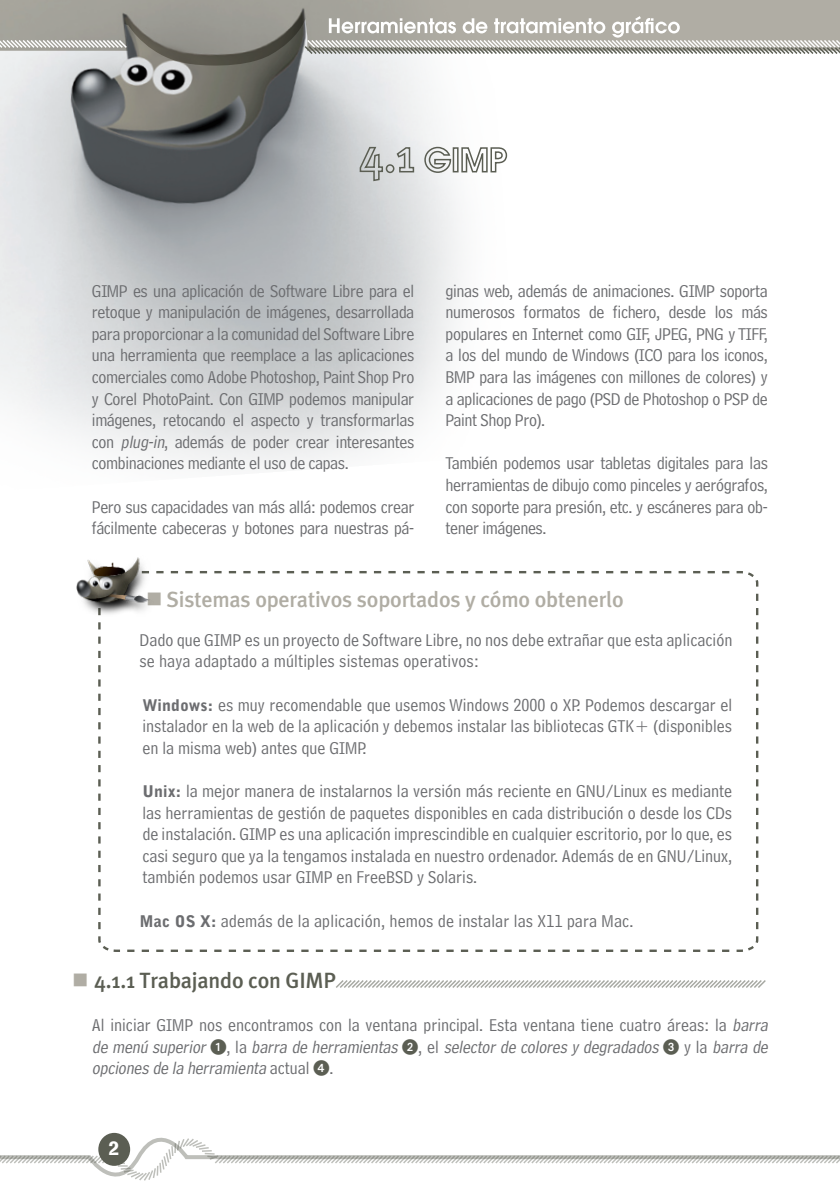
<style>
.page{position:relative;width:840px;height:1191px;background:#fff}
.page>*{position:absolute;margin:0;border:0;box-sizing:border-box;transform-origin:0 0}
.t1{font:500 22px "Meta Plus";letter-spacing:-.01em;color:#b0ada4}
.t2{font:500 22px "Meta Plus";letter-spacing:-.01em;color:#5b5e53}
.t3{font:18px/21.6px "Bell Centennial Address";color:#6c6d70;text-align:justify}
.t4{font:italic 18px/21.6px "Bell Centennial Address";color:#6c6d70;text-align:justify}
.t5{font:18px/21.6px "Bell Centennial Address";letter-spacing:-.02em;color:#6c6d70}
.t6{font:16px "Bell Centennial Bold Listing";color:#fff}
.s1{font-style:italic}
.s2{font-family:"Bell Gothic";font-weight:900;font-size:16px}
.s3{color:#b0ada4}
.s4{font-style:normal}
.s5{font-family:"European Pi One";font-style:normal;font-size:16px;color:#5b5e53}
</style>
<div class="page">
<img style="left:0;top:72px;width:508px;height:395px">
<svg style="left:0;top:0;width:839px;height:72px"></svg>
<svg style="left:0;top:21px;width:128px;height:46px;background:#bebeba"></svg>
<svg style="left:0;top:1132px;width:839px;height:49px"></svg>
<svg style="left:359px;top:146px;width:24px;height:36px"></svg>
<div style="left:385px;top:164px;width:9px;height:9px;border:2px solid #5b5e53;border-radius:50%"></div>
<svg style="left:395px;top:146px;width:19px;height:27px"></svg>
<svg style="left:423px;top:146px;width:28px;height:28px"></svg>
<div style="left:452px;top:147px;width:6px;height:25px;border:2px solid #5b5e53"></div>
<svg style="left:460px;top:145px;width:47px;height:30px"></svg>
<svg style="left:98px;top:571px;width:661px;height:381px"></svg>
<img style="left:76px;top:557px;width:78px;height:59px">
<svg style="left:336px;top:980px;width:430px;height:8px"></svg>
<svg style="left:303px;top:16px;width:536px;height:40px"></svg>
<p class="t3" style="left:92px;top:280px;width:324px">GIMP es una aplicación de Software Libre para el retoque y manipulación de imágenes, desarrollada para proporcionar a la comunidad del Software Libre una herramienta que reemplace a las aplicaciones comerciales como Adobe Photoshop, Paint Shop Pro y Corel PhotoPaint. Con GIMP podemos manipular imágenes, retocando el aspecto y transformarlas con <span class="s1">plug-in</span>, además de poder crear interesantes combinaciones mediante el uso de capas.</p>
<p class="t5" style="left:92px;top:496px;width:324px">Pero sus capacidades van más allá: podemos crear fácilmente cabeceras y botones para nuestras pá-</p>
<p class="t3" style="left:445px;top:280px;width:324px">ginas web, además de animaciones. GIMP soporta numerosos formatos de fichero, desde los más populares en Internet como GIF, JPEG, PNG y TIFF, a los del mundo de Windows (ICO para los iconos, BMP para las imágenes con millones de colores) y a aplicaciones de pago (PSD de Photoshop o PSP de Paint Shop Pro).</p>
<p class="t3" style="left:445px;top:453px;width:324px">También podemos usar tabletas digitales para las herramientas de dibujo como pinceles y aerógrafos, con soporte para presión, etc. y escáneres para ob&shy;tener imágenes.</p>
<p class="t1" style="left:146px;top:586px;width:478px">■ Sistemas operativos soportados y cómo obtenerlo</p>
<p class="t3" style="left:139px;top:629px;width:594px">Dado que GIMP es un proyecto de Software Libre, no nos debe extrañar que esta aplicación se haya adaptado a múltiples sistemas operativos:</p>
<p class="t3" style="left:142px;top:694px;width:591px"><span class="s2">Windows:</span> es muy recomendable que usemos Windows 2000 o XP. Podemos descargar el instalador en la web de la aplicación y debemos instalar las bibliotecas GTK+ (disponibles en la misma web) antes que GIMP.</p>
<p class="t3" style="left:142px;top:780px;width:591px"><span class="s2">Unix:</span> la mejor manera de instalarnos la versión más reciente en GNU/Linux es mediante las herramientas de gestión de paquetes disponibles en cada distribución o desde los CDs de instalación. GIMP es una aplicación imprescindible en cualquier escritorio, por lo que, es casi seguro que ya la tengamos instalada en nuestro ordenador. Además de en GNU/Linux, también podemos usar GIMP en FreeBSD y Solaris.</p>
<p class="t3" style="left:139px;top:910px;width:495px"><span class="s2">Mac OS X:</span> además de la aplicación, hemos de instalar las X11 para Mac.</p>
<p class="t2" style="left:72px;top:967px;width:265px"><span class="s3">■</span> 4.1.1 Trabajando con GIMP</p>
<p class="t4" style="left:92px;top:1014px;width:680px"><span class="s4">Al iniciar GIMP nos encontramos con la ventana principal. Esta ventana tiene cuatro áreas: la</span> barra de menú superior <span class="s5">1</span> <span class="s4">, l a</span> barra de herramientas <span class="s5">2</span> <span class="s4">, e l</span> selectorde coloresydegradados <span class="s5">3</span> <span class="s4">y l a</span> barra de opcionesde la herramienta <span class="s4">a c t u a l</span> <span class="s5">4</span> <span class="s4">.</span></p>
<p class="t6" style="left:108px;top:1136px;width:12px">2</p>
</div>
